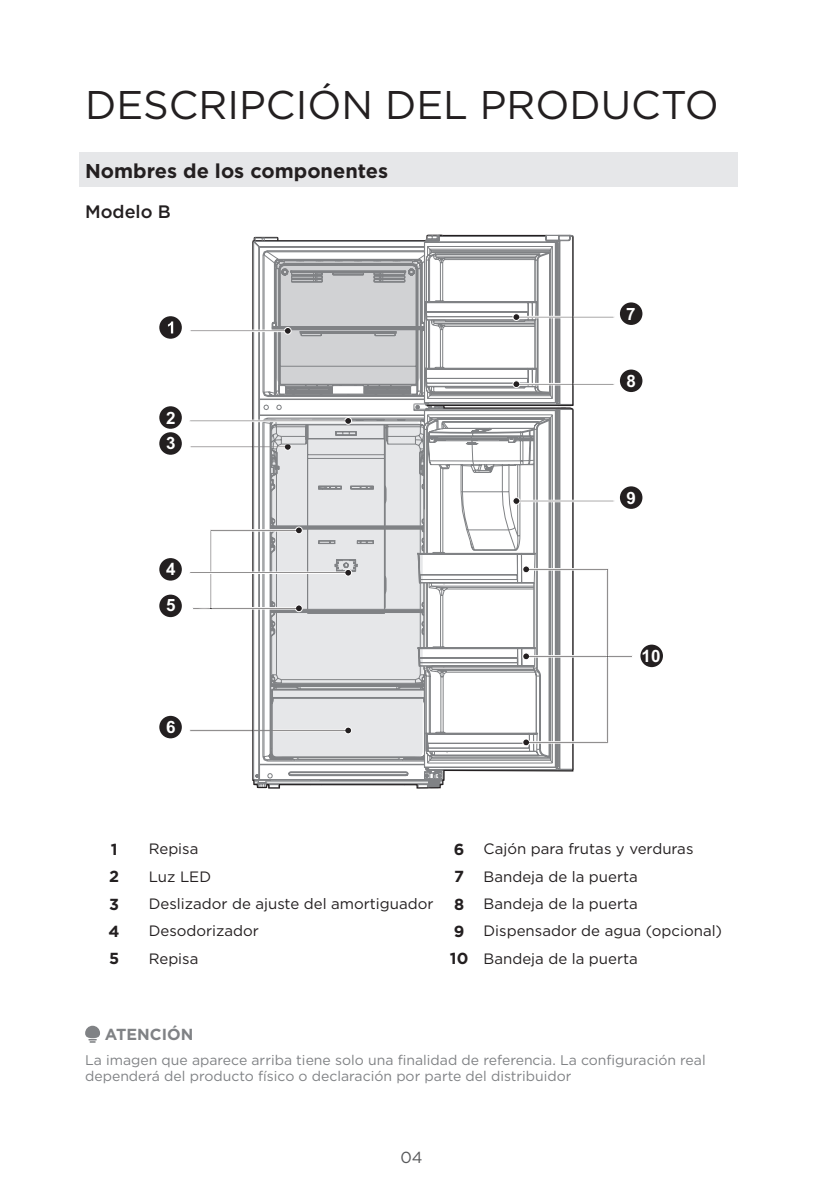
<style>
.page{position:relative;width:823px;height:1191px;background:#fff}
.page>*{position:absolute;margin:0;border:0;box-sizing:border-box;transform-origin:0 0}
.大标题{font:40px "Gotham";color:#231f20}
.二级标题{font:700 20px "Gotham";color:#231f20}
.三级标题{font:500 18px "Gotham";color:#231f20}
.t1{font:700 17px/25.4px "Arial";color:#fff}
.序号{font:700 16px "Gotham";color:#231f20}
.大标题-2{font:700 16px "Gotham";color:#808285}
.t2{font:16px "Gotham";color:#57585a}
.表7_5pt内容{font:15px "Gotham";color:#231f20}
.注意事项{font:14px/16px "Gotham";color:#808285}
</style>
<div class="page">
<div style="left:79px;top:153px;width:658px;height:34px;background:#e6e7e9"></div>
<div style="left:159px;top:316px;width:23px;height:23px;background:#231f20;border-radius:50%"></div>
<svg style="left:168px;top:321px;width:5px;height:12px"></svg>
<div style="left:619px;top:486px;width:23px;height:23px;background:#231f20;border-radius:50%"></div>
<div style="left:159px;top:432px;width:23px;height:23px;background:#231f20;border-radius:50%"></div>
<div style="left:159px;top:594px;width:23px;height:23px;background:#231f20;border-radius:50%"></div>
<div style="left:159px;top:406px;width:23px;height:23px;background:#231f20;border-radius:50%"></div>
<div style="left:159px;top:716px;width:23px;height:22px;background:#231f20;border-radius:50%"></div>
<div style="left:159px;top:558px;width:23px;height:22px;background:#231f20;border-radius:50%"></div>
<div style="left:640px;top:644px;width:22px;height:23px;background:#231f20;border-radius:50%"></div>
<div style="left:619px;top:302px;width:23px;height:23px;background:#231f20;border-radius:50%"></div>
<div style="left:619px;top:369px;width:23px;height:23px;background:#231f20;border-radius:50%"></div>
<svg style="left:189px;top:302px;width:443px;height:442px"></svg>
<svg style="left:251px;top:235px;width:323px;height:553px"></svg>
<svg style="left:85px;top:1025px;width:15px;height:17px"></svg>
<p class="大标题" style="left:85px;top:79px;width:635px">DESCRIPCIÓN DEL PRODUCTO</p>
<p class="二级标题" style="left:85px;top:158px;width:304px">Nombres de los componentes</p>
<p class="三级标题" style="left:85px;top:200px;width:87px">Modelo B</p>
<p class="t1" style="left:166px;top:405px;width:11px">2<br>3</p>
<p class="t1" style="left:166px;top:551px;width:11px;line-height:36.6px">4<br>5</p>
<p class="t1" style="left:166px;top:715px;width:11px">6</p>
<p class="t1" style="left:625px;top:301px;width:11px">7</p>
<p class="t1" style="left:626px;top:368px;width:11px">8</p>
<p class="t1" style="left:626px;top:485px;width:11px">9</p>
<p class="t1" style="left:641px;top:643px;width:20px">10</p>
<p class="序号" style="left:111px;top:838px;width:8px">1</p>
<p class="表7_5pt内容" style="left:149px;top:839px;width:51px">Repisa</p>
<p class="序号" style="left:453px;top:838px;width:12px">6</p>
<p class="表7_5pt内容" style="left:483px;top:839px;width:211px">Cajón para frutas y verduras</p>
<p class="序号" style="left:109px;top:866px;width:11px">2</p>
<p class="表7_5pt内容" style="left:149px;top:866px;width:64px">Luz LED</p>
<p class="序号" style="left:454px;top:866px;width:11px">7</p>
<p class="表7_5pt内容" style="left:483px;top:866px;width:156px">Bandeja de la puerta</p>
<p class="序号" style="left:109px;top:893px;width:11px">3</p>
<p class="表7_5pt内容" style="left:149px;top:894px;width:286px">Deslizador de ajuste del amortiguador</p>
<p class="序号" style="left:454px;top:893px;width:12px">8</p>
<p class="表7_5pt内容" style="left:483px;top:894px;width:156px">Bandeja de la puerta</p>
<p class="序号" style="left:108px;top:920px;width:13px">4</p>
<p class="表7_5pt内容" style="left:149px;top:921px;width:112px">Desodorizador</p>
<p class="序号" style="left:453px;top:920px;width:12px">9</p>
<p class="表7_5pt内容" style="left:483px;top:921px;width:240px">Dispensador de agua (opcional)</p>
<p class="序号" style="left:109px;top:948px;width:12px">5</p>
<p class="表7_5pt内容" style="left:149px;top:948px;width:51px">Repisa</p>
<p class="序号" style="left:449px;top:948px;width:20px">10</p>
<p class="表7_5pt内容" style="left:483px;top:948px;width:156px">Bandeja de la puerta</p>
<p class="大标题-2" style="left:105px;top:1023px;width:90px">ATENCIÓN</p>
<p class="注意事项" style="left:85px;top:1052px;width:621px">La imagen que aparece arriba tiene solo una finalidad de referencia. La configuración real dependerá del producto físico o declaración por parte del distribuidor</p>
<p class="t2" style="left:400px;top:1146px;width:24px">04</p>
</div>
